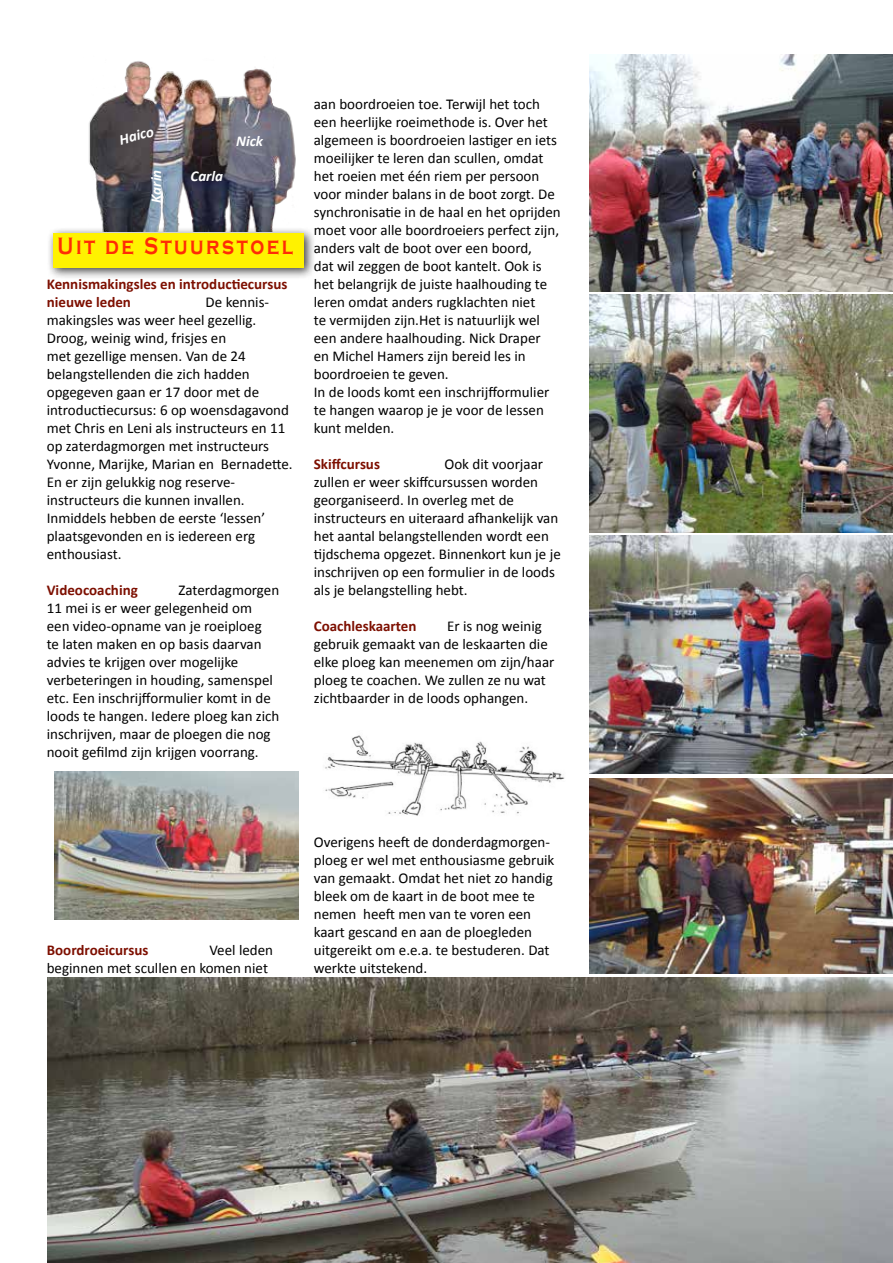
<style>
.page{position:relative;width:893px;height:1263px;background:#fff}
.page>*{position:absolute;margin:0;border:0;box-sizing:border-box;transform-origin:0 0}
.t1{font:700 24.3px "Copperplate Gothic";letter-spacing:.13em;color:#ff2b06;scale:.8 1}
.t2{font:15px/18px "Calibri";color:#000}
.t3{font:700 15px/18px "Calibri";color:#7d0f01}
.t4{font:italic 700 15px "Calibri";color:#fff}
</style>
<div class="page">
<div style="left:47px;top:227px;width:269px;height:52px;background:#000;opacity:.75"></div>
<div style="left:53px;top:233px;width:251px;height:34px;background:#fff200"></div>
<img style="left:83px;top:61px;width:216px;height:170px">
<img style="left:325px;top:735px;width:240px;height:81px">
<img style="left:589px;top:778px;width:304px;height:195px">
<img style="left:589px;top:536px;width:304px;height:237px">
<img style="left:590px;top:295px;width:303px;height:237px">
<img style="left:589px;top:54px;width:304px;height:238px">
<img style="left:54px;top:771px;width:245px;height:148px">
<img style="left:48px;top:977px;width:845px;height:286px">
<p class="t4" style="left:117px;top:131px;width:37px;rotate:-15deg">Haico</p>
<p class="t4" style="left:236px;top:132px;width:28px">Nick</p>
<p class="t4" style="left:147px;top:203px;width:34px;rotate:-90deg">Karin</p>
<p class="t4" style="left:191px;top:166px;width:34px">Carla</p>
<h1 class="t1" style="left:58px;top:233px;width:296px">Uit de Stuurstoel</h1>
<p class="t3" style="left:47px;top:275px;width:242px">Kennismakingsles en introductiecursus nieuwe leden</p>
<p class="t2" style="left:47px;top:293px;width:247px;text-indent:159px">De kennis&shy;makingsles was weer heel gezellig.<br>Droog, weinig wind, frisjes en<br>met gezellige mensen. Van de 24 belangstellenden die zich hadden opgegeven gaan er 17 door met de introductiecursus: 6 op woensdagavond met Chris en Leni als instructeurs en 11 op zaterdagmorgen met instructeurs<br>Yvonne, Marijke, Marian en Bernadette.<br>En er zijn gelukkig nog reserve&shy;instructeurs die kunnen invallen.<br>Inmiddels hebben de eerste ‘lessen’ plaatsgevonden en is iedereen erg enthousiast.</p>
<p class="t3" style="left:47px;top:581px;width:93px">Videocoaching</p>
<p class="t2" style="left:47px;top:581px;width:234px;text-indent:132px">Zaterdagmorgen 11 mei is er weer gelegenheid om<br>een video-opname van je roeiploeg<br>te laten maken en op basis daarvan advies te krijgen over mogelijke verbeteringen in houding, samenspel etc. Een inschrijfformulier komt in de loods te hangen. Iedere ploeg kan zich inschrijven, maar de ploegen die nog nooit gefilmd zijn krijgen voorrang.</p>
<p class="t2" style="left:314px;top:95px;width:249px">aan boordroeien toe. Terwijl het toch een heerlijke roeimethode is. Over het algemeen is boordroeien lastiger en iets moeilijker te leren dan scullen, omdat het roeien met één riem per persoon voor minder balans in de boot zorgt. De synchronisatie in de haal en het oprijden moet voor alle boordroeiers perfect zijn, anders valt de boot over een boord,<br>dat wil zeggen de boot kantelt. Ook is het belangrijk de juiste haalhouding te leren omdat anders rugklachten niet<br>te vermijden zijn.Het is natuurlijk wel een andere haalhouding. Nick Draper<br>en Michel Hamers zijn bereid les in boordroeien te geven.<br>In de loods komt een inschrijfformulier te hangen waarop je je voor de lessen kunt melden.</p>
<p class="t3" style="left:314px;top:455px;width:68px">Skiffcursus</p>
<p class="t2" style="left:314px;top:455px;width:249px;text-indent:131px">Ook dit voorjaar zullen er weer skiffcursussen worden georganiseerd. In overleg met de instructeurs en uiteraard afhankelijk van het aantal belangstellenden wordt een tijdschema opgezet. Binnenkort kun je je inschrijven op een formulier in de loods als je belangstelling hebt.</p>
<p class="t3" style="left:314px;top:617px;width:104px">Coachleskaarten</p>
<p class="t2" style="left:314px;top:617px;width:242px;text-indent:133px">Er is nog weinig gebruik gemaakt van de leskaarten die elke ploeg kan meenemen om zijn/haar ploeg te coachen. We zullen ze nu wat zichtbaarder in de loods ophangen.</p>
<p class="t3" style="left:47px;top:941px;width:103px">Boordroeicursus</p>
<p class="t2" style="left:47px;top:941px;width:228px;text-indent:163px">Veel leden beginnen met scullen en komen niet</p>
<p class="t2" style="left:314px;top:833px;width:242px">Overigens heeft de donderdagmorgen&shy;ploeg er wel met enthousiasme gebruik van gemaakt. Omdat het niet zo handig bleek om de kaart in de boot mee te nemen heeft men van te voren een kaart gescand en aan de ploegleden uitgereikt om e.e.a. te bestuderen. Dat werkte uitstekend.</p>
</div>
